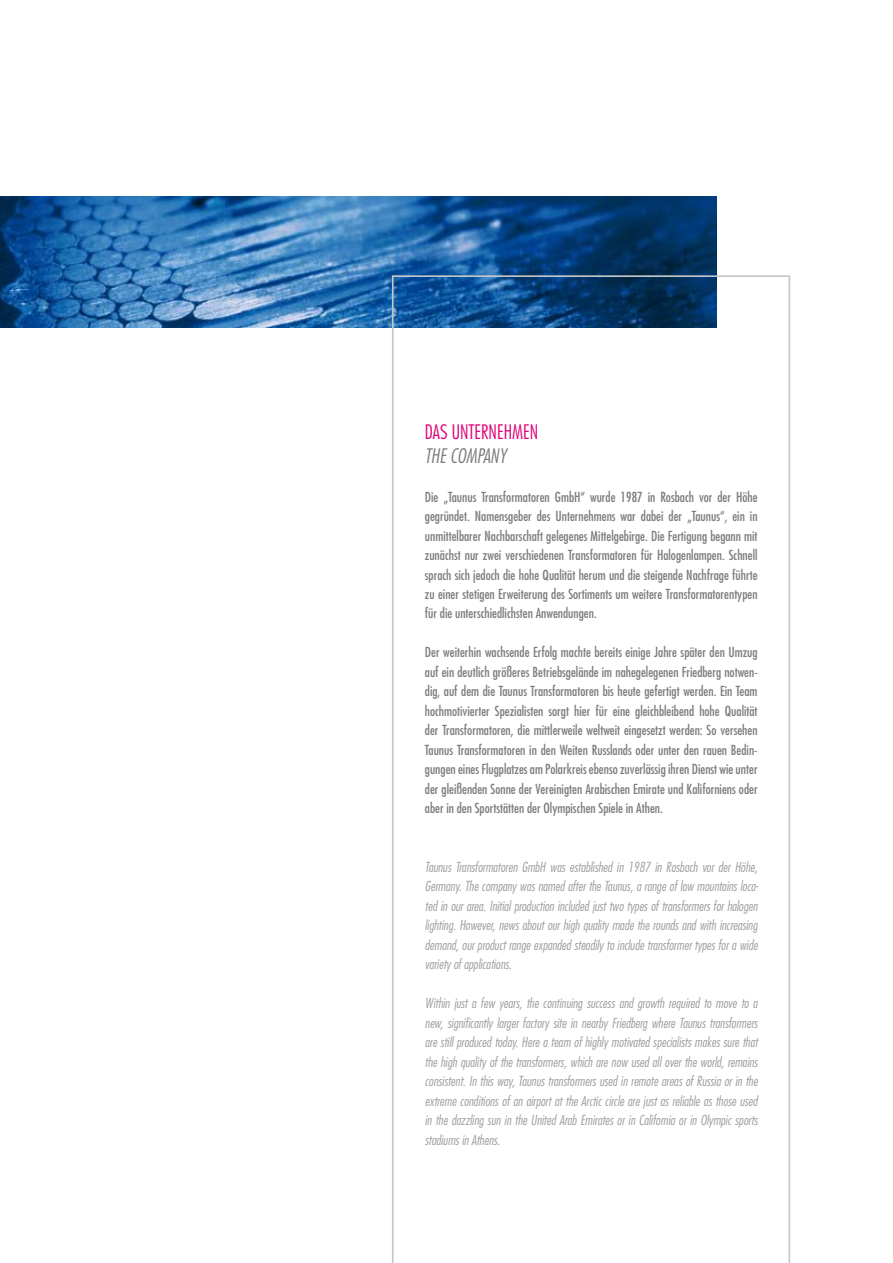
<style>
.page{position:relative;width:893px;height:1263px;background:#fff}
.page>*{position:absolute;margin:0;border:0;box-sizing:border-box;transform-origin:0 0}
.t1{font:300 condensed 19.5px "Futura Std";color:#e2007a}
.t2{font:italic 300 condensed 19.5px "Futura Std";color:#7b7c7e}
.t3{font:condensed 13.5px/19.5px "Futura Std";color:#7b7c7e;text-align:justify}
.t4{font:italic 300 condensed 13.5px/19.5px "Futura Std";color:#9c9d9f;text-align:justify}
</style>
<div class="page">
<img style="left:0;top:197px;width:716px;height:130px">
<svg style="left:392px;top:275px;width:398px;height:988px"></svg>
<h1 class="t1" style="left:425px;top:420px;width:115px">DAS UNTERNEHMEN</h1>
<h1 class="t2" style="left:425px;top:444px;width:83px">THE COMPANY</h1>
<p class="t3" style="left:425px;top:487px;width:334px">Die „Taunus Transformatoren GmbH“ wurde 1987 in Rosbach vor der Höhe gegründet. Namensgeber des Unternehmens war dabei der „Taunus“, ein in unmittelbarer Nachbarschaft gelegenes Mittelgebirge. Die Fertigung begann mit zunächst nur zwei verschiedenen Transformatoren für Halogenlampen. Schnell sprach sich jedoch die hohe Qualität herum und die steigende Nachfrage führte zu einer stetigen Erweiterung des Sortiments um weitere Transformatorentypen für die unterschiedlichsten Anwendungen.</p>
<p class="t3" style="left:425px;top:643px;width:334px">Der weiterhin wachsende Erfolg machte bereits einige Jahre später den Umzug auf ein deutlich größeres Betriebsgelände im nahegelegenen Friedberg notwen&shy;dig, auf dem die Taunus Transformatoren bis heute gefertigt werden. Ein Team hochmotivierter Spezialisten sorgt hier für eine gleichbleibend hohe Qualität der Transformatoren, die mittlerweile weltweit eingesetzt werden: So versehen Taunus Transformatoren in den Weiten Russlands oder unter den rauen Bedin&shy;gungen eines Flugplatzes am Polarkreis ebenso zuverlässig ihren Dienst wie unter der gleißenden Sonne der Vereinigten Arabischen Emirate und Kaliforniens oder aber in den Sportstätten der Olympischen Spiele in Athen.</p>
<p class="t4" style="left:425px;top:858px;width:335px">Taunus Transformatoren GmbH was established in 1987 in Rosbach vor der Höhe, Germany. The company was named after the Taunus, a range of low mountains loca&shy;ted in our area. Initial production included just two types of transformers for halogen lighting. However, news about our high quality made the rounds and with increasing demand, our product range expanded steadily to include transformer types for a wide variety of applications.</p>
<p class="t4" style="left:425px;top:994px;width:334px">Within just a few years, the continuing success and growth required to move to a new, significantly larger factory site in nearby Friedberg where Taunus transformers are still produced today. Here a team of highly motivated specialists makes sure that the high quality of the transformers, which are now used all over the world, remains consistent. In this way, Taunus transformers used in remote areas of Russia or in the extreme conditions of an airport at the Arctic circle are just as reliable as those used in the dazzling sun in the United Arab Emirates or in California or in Olympic sports stadiums in Athens.</p>
</div>
